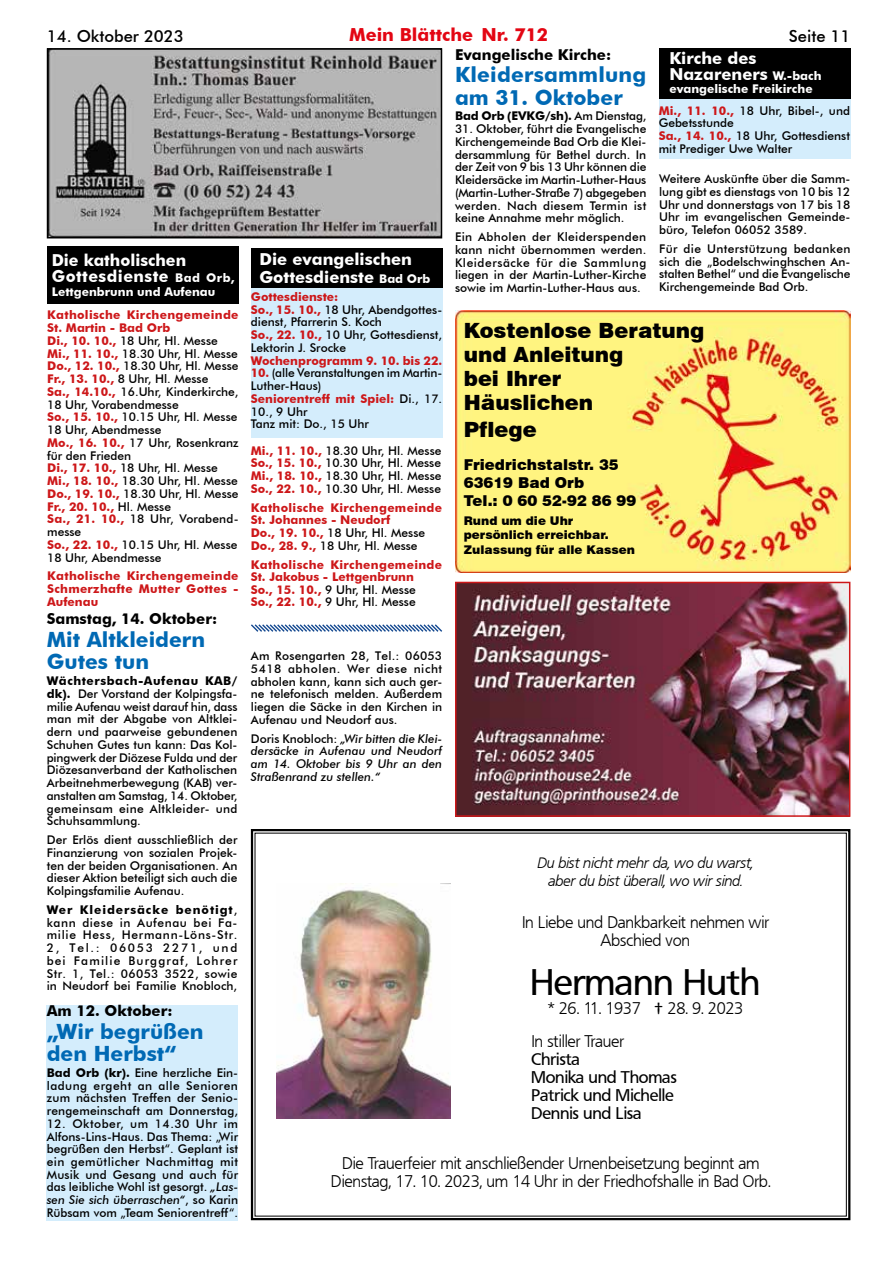
<style>
.page{position:relative;width:893px;height:1263px;background:#fff}
.page>*{position:absolute;margin:0;border:0;box-sizing:border-box;transform-origin:0 0}
.t1{font:700 36px "Frucht";color:#000}
.t2{font:700 21px/22.5px "Futura BT";color:#0069b4}
.t3{font:900 21px/24px "Swiss 721 BT";color:#000}
.t4{font:700 18px "Futura BT";color:#e30613}
.t5{font:16.5px/18px "Frucht Normal";color:#000;text-align:center}
.t6{font:700 16.5px/16.5px "Futura BT";color:#fff}
.t7{font:700 16.5px/18px "Frucht";color:#000}
.t8{font:500 16.5px "Futura BT";color:#000}
.t9{font:italic 15px/18px "Frucht";color:#000;text-align:center}
.t10{font:700 15px "Futura BT";color:#000}
.t11{font:900 15px/18px "Swiss 721 BT";color:#000}
.t12{font:500 12px/12.8px "Futura BT";color:#000;text-align:justify}
.t13{font:700 12px/12.8px "Futura BT";letter-spacing:.025em;color:#cd1719}
.t14{font:italic 500 12px/12.8px "Futura BT";color:#000;text-align:justify}
.t15{font:700 12px/21.8px "Futura BT";color:#fff}
.t16{font:900 12px/14.4px "Swiss 721 BT";color:#000}
.t17{font:700 12px "Futura BT";letter-spacing:-.01em;color:#000}
.t18{font:700 12px "Futura BT";color:#cd1719}
.s1{font-size:12px}
.s2{font-weight:700;color:#cd1719}
.s3{font-weight:700}
.s4{font-style:italic}
.s5{font-weight:500;color:#000}
.s6{font-weight:500}
.s7{color:#cd1719}
.s8{font-style:normal}
.s9{font-family:"Calibri";font-size:19.5px}
</style>
<div class="page">
<img style="left:50px;top:51px;width:389px;height:184px">
<div style="left:47px;top:48px;width:395px;height:190px;border:2px solid #000"></div>
<img style="left:458px;top:585px;width:389px;height:229px">
<div style="left:455px;top:582px;width:395px;height:235px;border:2px solid #cd1719"></div>
<div style="left:47px;top:1004px;width:191px;height:216px;background:#d4edfc"></div>
<div style="left:251px;top:288px;width:191px;height:149px;background:#d4edfc"></div>
<div style="left:47px;top:246px;width:192px;height:58px;background:#000"></div>
<div style="left:251px;top:248px;width:191px;height:40px;background:#000"></div>
<div style="left:659px;top:96px;width:191px;height:63px;background:#d4edfc"></div>
<div style="left:659px;top:48px;width:191px;height:50px;background:#000"></div>
<img style="left:455px;top:311px;width:395px;height:261px">
<svg style="left:250px;top:829px;width:601px;height:392px"></svg>
<svg style="left:251px;top:624px;width:192px;height:8px"></svg>
<h3 class="t8" style="left:47px;top:26px;width:139px">14. Oktober 2023</h3>
<h3 class="t4" style="left:349px;top:24px;width:201px">Mein Blättche Nr. 712</h3>
<h3 class="t8" style="left:789px;top:26px;width:63px">Seite 11</h3>
<h3 class="t6" style="left:52px;top:251px;width:184px">Die katholischen<br>Gottesdienste <span class="s1">Bad Orb,</span></h3>
<p class="t15" style="left:52px;top:281px;width:165px">Lettgenbrunn und Aufenau</p>
<p class="t12" style="left:47px;top:309px;width:193px;text-align:left"><span class="s2">Katholische Kirchengemeinde<br>St. Martin - Bad Orb<br>Di., 10. 10.,</span> 18 Uhr, Hl. Messe<br><span class="s2">Mi., 11. 10.,</span> 18.30 Uhr, Hl. Messe<br><span class="s2">Do., 12. 10.,</span> 18.30 Uhr, Hl. Messe<br><span class="s2">Fr., 13. 10.,</span> 8 Uhr, Hl. Messe<br><span class="s2">Sa., 14.10.,</span> 16.Uhr, Kinderkirche,<br>18 Uhr, Vorabendmesse<br><span class="s2">So., 15. 10.,</span> 10.15 Uhr, Hl. Messe<br>18 Uhr, Abendmesse<br><span class="s2">Mo., 16. 10.,</span> 17 Uhr, Rosenkranz für den Frieden<br><span class="s2">Di., 17. 10.,</span> 18 Uhr, Hl. Messe<br><span class="s2">Mi., 18. 10.,</span> 18.30 Uhr, Hl. Messe<br><span class="s2">Do., 19. 10.,</span> 18.30 Uhr, Hl. Messe<br><span class="s2">Fr., 20. 10.,</span> Hl. Messe<br><span class="s2">Sa., 21. 10.,</span> 18 Uhr, Vorabend&shy;messe<br><span class="s2">So., 22. 10.,</span> 10.15 Uhr, Hl. Messe<br>18 Uhr, Abendmesse</p>
<p class="t13" style="left:47px;top:569px;width:193px;text-align:justify">Katholische Kirchengemeinde Schmerzhafte Mutter Gottes - Aufenau</p>
<p class="t10" style="left:47px;top:610px;width:172px">Samstag, 14. Oktober:</p>
<h2 class="t2" style="left:47px;top:628px;width:160px">Mit Altkleidern<br>Gutes tun</h2>
<p class="t12" style="left:47px;top:674px;width:192px"><span class="s3">Wächtersbach-Aufenau KAB/ dk).</span> Der Vorstand der Kolpingsfa&shy;milie Aufenau weist darauf hin, dass man mit der Abgabe von Altklei&shy;dern und paarweise gebundenen Schuhen Gutes tun kann: Das Kol&shy;pingwerk der Diözese Fulda und der Diözesanverband der Katholischen Arbeitnehmerbewegung (KAB) ver&shy;anstalten am Samstag, 14. Oktober, gemeinsam eine Altkleider- und Schuhsammlung.</p>
<p class="t12" style="left:47px;top:833px;width:192px">Der Erlös dient ausschließlich der Finanzierung von sozialen Projek&shy;ten der beiden Organisationen. An dieser Aktion beteiligt sich auch die Kolpingsfamilie Aufenau.</p>
<p class="t12" style="left:47px;top:903px;width:192px"><span class="s3">Wer Kleidersäcke benötigt</span>, kann diese in Aufenau bei Fa&shy;milie Hess, Hermann-Löns-Str.<br>2, Tel.: 06053 2271, und bei Familie Burggraf, Lohrer Str. 1, Tel.: 06053 3522, sowie in Neudorf bei Familie Knobloch,</p>
<p class="t10" style="left:47px;top:1001px;width:127px">Am 12. Oktober:</p>
<h2 class="t2" style="left:47px;top:1020px;width:158px">„Wir begrüßen den Herbst“</h2>
<p class="t12" style="left:47px;top:1066px;width:193px"><span class="s3">Bad Orb (kr).</span> Eine herzliche Ein&shy;ladung ergeht an alle Senioren zum nächsten Treffen der Senio&shy;rengemeinschaft am Donnerstag,</p>
<p class="t12" style="left:47px;top:1117px;width:193px">12. Oktober, um 14.30 Uhr im Alfons-Lins-Haus. Das Thema: „Wir begrüßen den Herbst“. Geplant ist ein gemütlicher Nachmittag mit Musik und Gesang und auch für das leibliche Wohl ist gesorgt. <span class="s4">„Las&shy;sen Sie sich überraschen“</span>, so Karin Rübsam vom „Team Seniorentreff“.</p>
<h3 class="t6" style="left:259px;top:250px;width:173px;line-height:17.7px">Die evangelischen<br>Gottesdienste <span class="s1">Bad Orb</span></h3>
<p class="t12" style="left:251px;top:290px;width:193px;text-align:left"><span class="s2">Gottesdienste:<br>So., 15. 10.,</span> 18 Uhr, Abendgottes&shy;dienst, Pfarrerin S. Koch<br><span class="s2">So., 22. 10.,</span> 10 Uhr, Gottesdienst,<br>Lektorin J. Srocke</p>
<p class="t18" style="left:251px;top:353px;width:193px">Wochenprogramm 9. 10. bis 22.</p>
<p class="t12" style="left:251px;top:366px;width:193px;text-align:left"><span class="s2">10.</span> (alle Veranstaltungen im Martin-<br>Luther-Haus)<br><span class="s2">Seniorentreff mit Spiel:</span> Di., 17.<br>10., 9 Uhr<br>Tanz mit: Do., 15 Uhr</p>
<p class="t12" style="left:251px;top:444px;width:192px"><span class="s2">Mi., 11. 10.,</span> 18.30 Uhr, Hl. Messe <span class="s2">So., 15. 10.,</span> 10.30 Uhr, Hl. Messe <span class="s2">Mi., 18. 10.,</span> 18.30 Uhr, Hl. Messe <span class="s2">So., 22. 10.,</span> 10.30 Uhr, Hl. Messe</p>
<p class="t13" style="left:251px;top:501px;width:193px">Katholische Kirchengemeinde<br>St. Johannes - Neudorf<br>Do., 19. 10., <span class="s5">18 Uhr, Hl. Messe<br></span>Do., 28. 9., <span class="s5">18 Uhr, Hl. Messe</span></p>
<p class="t13" style="left:251px;top:558px;width:193px">Katholische Kirchengemeinde<br>St. Jakobus - Lettgenbrunn<br>So., 15. 10., <span class="s5">9 Uhr, Hl. Messe<br></span>So., 22. 10., <span class="s5">9 Uhr, Hl. Messe</span></p>
<p class="t10" style="left:455px;top:45px;width:158px">Evangelische Kirche:</p>
<h2 class="t2" style="left:455px;top:63px;width:193px">Kleidersammlung am 31. Oktober</h2>
<p class="t17" style="left:455px;top:109px;width:193px">Bad Orb (EVKG/sh). <span class="s6">Am Dienstag,</span></p>
<p class="t12" style="left:455px;top:122px;width:193px">31. Oktober, führt die Evangelische Kirchengemeinde Bad Orb die Klei&shy;dersammlung für Bethel durch. In der Zeit von 9 bis 13 Uhr können die Kleidersäcke im Martin-Luther-Haus (Martin-Luther-Straße 7) abgegeben werden. Nach diesem Termin ist keine Annahme mehr möglich.</p>
<p class="t12" style="left:455px;top:230px;width:193px">Ein Abholen der Kleiderspenden kann nicht übernommen werden.<br>Kleidersäcke für die Sammlung liegen in der Martin-Luther-Kirche sowie im Martin-Luther-Haus aus.</p>
<h3 class="t6" style="left:669px;top:49px;width:154px">Kirche des<br>Nazareners <span class="s1">W.-bach</span></h3>
<p class="t15" style="left:659px;top:78px;width:193px;text-indent:11px">evangelische Freikirche<br><span class="s7">Mi., 11. 10.,</span> <span class="s5">18 Uhr, Bibel-, und</span></p>
<p class="t12" style="left:659px;top:117px;width:193px;text-align:left">Gebetsstunde<br><span class="s2">Sa., 14. 10.,</span> 18 Uhr, Gottesdienst mit Prediger Uwe Walter</p>
<p class="t12" style="left:659px;top:172px;width:193px">Weitere Auskünfte über die Samm&shy;lung gibt es dienstags von 10 bis 12<br>Uhr und donnerstags von 17 bis 18<br>Uhr im evangelischen Gemeinde&shy;büro, Telefon 06052 3589.</p>
<p class="t12" style="left:659px;top:242px;width:193px">Für die Unterstützung bedanken sich die „Bodelschwinghschen An&shy;stalten Bethel“ und die Evangelische Kirchengemeinde Bad Orb.</p>
<h2 class="t3" style="left:464px;top:318px;width:242px">Kostenlose Beratung und Anleitung<br>bei Ihrer<br>Häuslichen</h2>
<h2 class="t3" style="left:464px;top:417px;width:74px">Pflege</h2>
<p class="t11" style="left:464px;top:455px;width:174px">Friedrichstalstr. 35<br>63619 Bad Orb<br>Tel.: 0 60 52-92 86 99</p>
<p class="t16" style="left:464px;top:513px;width:173px">Rund um die Uhr persönlich erreichbar.<br>Zulassung für alle Kassen</p>
<p class="t12" style="left:251px;top:649px;width:193px">Am Rosengarten 28, Tel.: 06053<br>5418 abholen. Wer diese nicht abholen kann, kann sich auch ger&shy;ne telefonisch melden. Außerdem liegen die Säcke in den Kirchen in Aufenau und Neudorf aus.</p>
<p class="t14" style="left:251px;top:732px;width:193px"><span class="s8">Doris Knobloch:</span> „Wir bitten die Klei&shy;dersäcke in Aufenau und Neudorf am 14. Oktober bis 9 Uhr an den Straßenrand zu stellen.“</p>
<p class="t9" style="left:538px;top:854px;width:217px">Du bist nicht mehr da, wo du warst, aber du bist überall, wo wir sind.</p>
<h3 class="t5" style="left:522px;top:914px;width:249px">In Liebe und Dankbarkeit nehmen wir<br>Abschied von</h3>
<h1 class="t1" style="left:531px;top:960px;width:231px">Hermann Huth</h1>
<h3 class="t5" style="left:531px;top:992px;width:213px;line-height:33px;text-align:left;text-indent:17px">* 26. 11. 1937 <span class="s9">†</span> 28. 9. 2023<br>In stiller Trauer</h3>
<h3 class="t7" style="left:531px;top:1050px;width:147px">Christa<br>Monika und Thomas<br>Patrick und Michelle<br>Dennis und Lisa</h3>
<h3 class="t5" style="left:331px;top:1155px;width:441px">Die Trauerfeier mit anschließender Urnenbeisetzung beginnt am<br>Dienstag, 17. 10. 2023, um 14 Uhr in der Friedhofshalle in Bad Orb.</h3>
</div>
